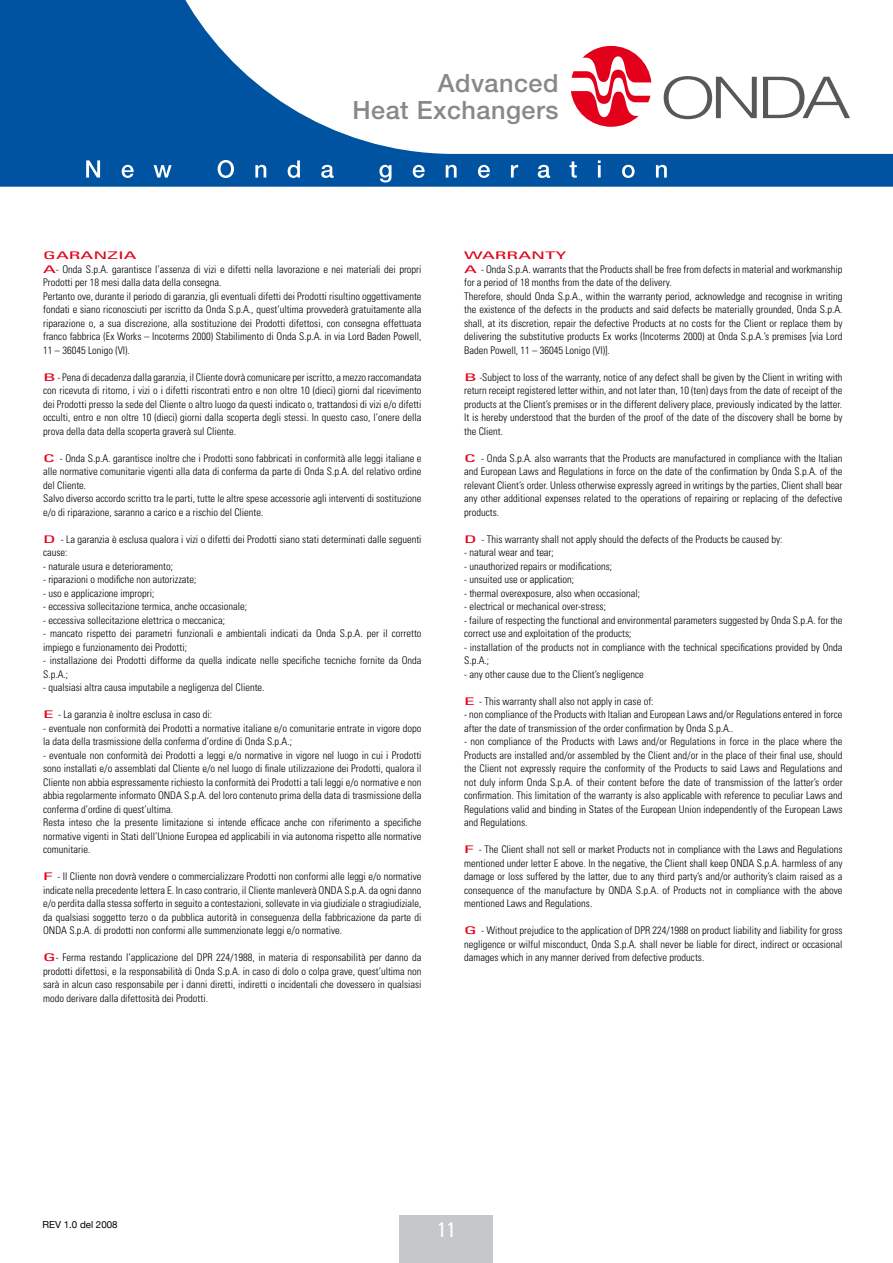
<style>
.page{position:relative;width:893px;height:1263px;background:#fff}
.page>*{position:absolute;margin:0;border:0;box-sizing:border-box;transform-origin:0 0}
.t1{font:500 25.2px/27.2px "Helvetica Neue LT Std";letter-spacing:.02em;color:#87888a;text-align:right}
.t2{font:condensed 21px "Univers";color:#fff}
.t3{font:300 condensed 10.5px/13.5px "Univers";color:#000}
.t4{font:9.75px "Helvetica Neue";color:#000}
.s1{font-weight:400;color:#e2001a}
</style>
<div class="page">
<div style="left:400px;top:1215px;width:93px;height:48px;background:#c6c7c8"></div>
<svg style="left:0;top:0;width:893px;height:187px"></svg>
<svg style="left:86px;top:160px;width:14px;height:18px"></svg>
<svg style="left:122px;top:165px;width:12px;height:13px"></svg>
<svg style="left:154px;top:165px;width:18px;height:13px"></svg>
<svg style="left:218px;top:160px;width:16px;height:18px"></svg>
<svg style="left:255px;top:165px;width:11px;height:13px"></svg>
<svg style="left:288px;top:160px;width:12px;height:18px"></svg>
<svg style="left:321px;top:165px;width:13px;height:13px"></svg>
<svg style="left:379px;top:165px;width:12px;height:17px"></svg>
<svg style="left:413px;top:165px;width:12px;height:13px"></svg>
<svg style="left:446px;top:165px;width:11px;height:13px"></svg>
<svg style="left:478px;top:165px;width:12px;height:13px"></svg>
<svg style="left:511px;top:165px;width:7px;height:13px"></svg>
<svg style="left:538px;top:165px;width:12px;height:13px"></svg>
<svg style="left:570px;top:161px;width:7px;height:17px"></svg>
<svg style="left:598px;top:160px;width:3px;height:18px"></svg>
<svg style="left:622px;top:165px;width:13px;height:13px"></svg>
<svg style="left:656px;top:165px;width:11px;height:13px"></svg>
<svg style="left:571px;top:46px;width:80px;height:81px"></svg>
<svg style="left:664px;top:76px;width:93px;height:43px"></svg>
<svg style="left:763px;top:77px;width:87px;height:41px"></svg>
<h1 class="t1" style="left:352px;top:69px;width:208px">Advanced<br>Heat Exchangers</h1>
<p class="t3" style="left:43px;top:249px;width:380px"><span class="s1">GARANZIA<br>A</span>- Onda S.p.A. garantisce l’assenza di vizi e difetti nella lavorazione e nei materiali dei propri Prodotti per 18 mesi dalla data della consegna.<br>Pertanto ove, durante il periodo di garanzia, gli eventuali difetti dei Prodotti risultino oggettivamente fondati e siano riconosciuti per iscritto da Onda S.p.A., quest’ultima provvederà gratuitamente alla riparazione o, a sua discrezione, alla sostituzione dei Prodotti difettosi, con consegna effettuata franco fabbrica (Ex Works – Incoterms 2000) Stabilimento di Onda S.p.A. in via Lord Baden Powell, 11 – 36045 Lonigo (VI).</p>
<p class="t3" style="left:43px;top:370px;width:380px;text-align:justify"><span class="s1">B</span> - Pena di decadenza dalla garanzia, il Cliente dovrà comunicare per iscritto, a mezzo raccomandata con ricevuta di ritorno, i vizi o i difetti riscontrati entro e non oltre 10 (dieci) giorni dal ricevimento dei Prodotti presso la sede del Cliente o altro luogo da questi indicato o, trattandosi di vizi e/o difetti occulti, entro e non oltre 10 (dieci) giorni dalla scoperta degli stessi. In questo caso, l’onere della prova della data della scoperta graverà sul Cliente.</p>
<p class="t3" style="left:43px;top:451px;width:380px"><span class="s1">C</span> - Onda S.p.A. garantisce inoltre che i Prodotti sono fabbricati in conformità alle leggi italiane e alle normative comunitarie vigenti alla data di conferma da parte di Onda S.p.A. del relativo ordine del Cliente.<br>Salvo diverso accordo scritto tra le parti, tutte le altre spese accessorie agli interventi di sostituzione e/o di riparazione, saranno a carico e a rischio del Cliente.</p>
<p class="t3" style="left:43px;top:532px;width:380px"><span class="s1">D</span> - La garanzia è esclusa qualora i vizi o difetti dei Prodotti siano stati determinati dalle seguenti cause:</p>
<p class="t3" style="left:43px;top:559px;width:132px">- naturale usura e deterioramento;</p>
<p class="t3" style="left:43px;top:573px;width:155px">- riparazioni o modifiche non autorizzate;</p>
<p class="t3" style="left:43px;top:586px;width:113px">- uso e applicazione impropri;</p>
<p class="t3" style="left:43px;top:600px;width:206px">- eccessiva sollecitazione termica, anche occasionale;</p>
<p class="t3" style="left:43px;top:613px;width:183px">- eccessiva sollecitazione elettrica o meccanica;</p>
<p class="t3" style="left:43px;top:627px;width:380px">- mancato rispetto dei parametri funzionali e ambientali indicati da Onda S.p.A. per il corretto impiego e funzionamento dei Prodotti;</p>
<p class="t3" style="left:43px;top:654px;width:380px">- installazione dei Prodotti difforme da quella indicate nelle specifiche tecniche fornite da Onda<br>S.p.A.;</p>
<p class="t3" style="left:43px;top:681px;width:223px">- qualsiasi altra causa imputabile a negligenza del Cliente.</p>
<p class="t3" style="left:43px;top:708px;width:171px"><span class="s1">E</span> - La garanzia è inoltre esclusa in caso di:</p>
<p class="t3" style="left:43px;top:721px;width:380px">- eventuale non conformità dei Prodotti a normative italiane e/o comunitarie entrate in vigore dopo la data della trasmissione della conferma d’ordine di Onda S.p.A.;</p>
<p class="t3" style="left:43px;top:748px;width:380px">- eventuale non conformità dei Prodotti a leggi e/o normative in vigore nel luogo in cui i Prodotti sono installati e/o assemblati dal Cliente e/o nel luogo di finale utilizzazione dei Prodotti, qualora il Cliente non abbia espressamente richiesto la conformità dei Prodotti a tali leggi e/o normative e non abbia regolarmente informato ONDA S.p.A. del loro contenuto prima della data di trasmissione della conferma d’ordine di quest’ultima.<br>Resta inteso che la presente limitazione si intende efficace anche con riferimento a specifiche normative vigenti in Stati dell’Unione Europea ed applicabili in via autonoma rispetto alle normative comunitarie.</p>
<p class="t3" style="left:43px;top:870px;width:380px;text-align:justify"><span class="s1">F</span> - Il Cliente non dovrà vendere o commercializzare Prodotti non conformi alle leggi e/o normative indicate nella precedente lettera E. In caso contrario, il Cliente manleverà ONDA S.p.A. da ogni danno e/o perdita dalla stessa sofferto in seguito a contestazioni, sollevate in via giudiziale o stragiudiziale, da qualsiasi soggetto terzo o da pubblica autorità in conseguenza della fabbricazione da parte di ONDA S.p.A. di prodotti non conformi alle summenzionate leggi e/o normative.</p>
<p class="t3" style="left:43px;top:951px;width:380px;text-align:justify"><span class="s1">G</span>- Ferma restando l’applicazione del DPR 224/1988, in materia di responsabilità per danno da prodotti difettosi, e la responsabilità di Onda S.p.A. in caso di dolo o colpa grave, quest’ultima non sarà in alcun caso responsabile per i danni diretti, indiretti o incidentali che dovessero in qualsiasi modo derivare dalla difettosità dei Prodotti.</p>
<p class="t3" style="left:464px;top:249px;width:380px"><span class="s1">WARRANTY<br>A</span> - Onda S.p.A. warrants that the Products shall be free from defects in material and workmanship for a period of 18 months from the date of the delivery.<br>Therefore, should Onda S.p.A., within the warranty period, acknowledge and recognise in writing the existence of the defects in the products and said defects be materially grounded, Onda S.p.A. shall, at its discretion, repair the defective Products at no costs for the Client or replace them by delivering the substitutive products Ex works (Incoterms 2000) at Onda S.p.A.’s premises [via Lord Baden Powell, 11 – 36045 Lonigo (VI)].</p>
<p class="t3" style="left:464px;top:370px;width:380px;text-align:justify"><span class="s1">B</span> -Subject to loss of the warranty, notice of any defect shall be given by the Client in writing with return receipt registered letter within, and not later than, 10 (ten) days from the date of receipt of the products at the Client’s premises or in the different delivery place, previously indicated by the latter.<br>It is hereby understood that the burden of the proof of the date of the discovery shall be borne by the Client.</p>
<p class="t3" style="left:464px;top:451px;width:380px;text-align:justify"><span class="s1">C</span> - Onda S.p.A. also warrants that the Products are manufactured in compliance with the Italian and European Laws and Regulations in force on the date of the confirmation by Onda S.p.A. of the relevant Client’s order. Unless otherwise expressly agreed in writings by the parties, Client shall bear any other additional expenses related to the operations of repairing or replacing of the defective products.</p>
<p class="t3" style="left:464px;top:532px;width:320px"><span class="s1">D</span> - This warranty shall not apply should the defects of the Products be caused by:</p>
<p class="t3" style="left:464px;top:546px;width:91px">- natural wear and tear;</p>
<p class="t3" style="left:464px;top:559px;width:150px">- unauthorized repairs or modifications;</p>
<p class="t3" style="left:464px;top:573px;width:112px">- unsuited use or application;</p>
<p class="t3" style="left:464px;top:586px;width:178px">- thermal overexposure, also when occasional;</p>
<p class="t3" style="left:464px;top:600px;width:143px">- electrical or mechanical over-stress;</p>
<p class="t3" style="left:464px;top:613px;width:380px">- failure of respecting the functional and environmental parameters suggested by Onda S.p.A. for the correct use and exploitation of the products;</p>
<p class="t3" style="left:464px;top:640px;width:380px">- installation of the products not in compliance with the technical specifications provided by Onda<br>S.p.A.;</p>
<p class="t3" style="left:464px;top:667px;width:181px">- any other cause due to the Client’s negligence</p>
<p class="t3" style="left:464px;top:694px;width:191px"><span class="s1">E</span> - This warranty shall also not apply in case of:</p>
<p class="t3" style="left:464px;top:708px;width:380px">- non compliance of the Products with Italian and European Laws and/or Regulations entered in force after the date of transmission of the order confirmation by Onda S.p.A..</p>
<p class="t3" style="left:464px;top:735px;width:380px;text-align:justify">- non compliance of the Products with Laws and/or Regulations in force in the place where the Products are installed and/or assembled by the Client and/or in the place of their final use, should the Client not expressly require the conformity of the Products to said Laws and Regulations and not duly inform Onda S.p.A. of their content before the date of transmission of the latter’s order confirmation. This limitation of the warranty is also applicable with reference to peculiar Laws and Regulations valid and binding in States of the European Union independently of the European Laws and Regulations.</p>
<p class="t3" style="left:464px;top:843px;width:380px;text-align:justify"><span class="s1">F</span> - The Client shall not sell or market Products not in compliance with the Laws and Regulations mentioned under letter E above. In the negative, the Client shall keep ONDA S.p.A. harmless of any damage or loss suffered by the latter, due to any third party’s and/or authority’s claim raised as a consequence of the manufacture by ONDA S.p.A. of Products not in compliance with the above mentioned Laws and Regulations.</p>
<p class="t3" style="left:464px;top:924px;width:380px;text-align:justify"><span class="s1">G</span> - Without prejudice to the application of DPR 224/1988 on product liability and liability for gross negligence or wilful misconduct, Onda S.p.A. shall never be liable for direct, indirect or occasional damages which in any manner derived from defective products.</p>
<p class="t4" style="left:43px;top:1218px;width:77px">REV 1.0 del 2008</p>
<h2 class="t2" style="left:437px;top:1216px;width:20px">11</h2>
</div>
